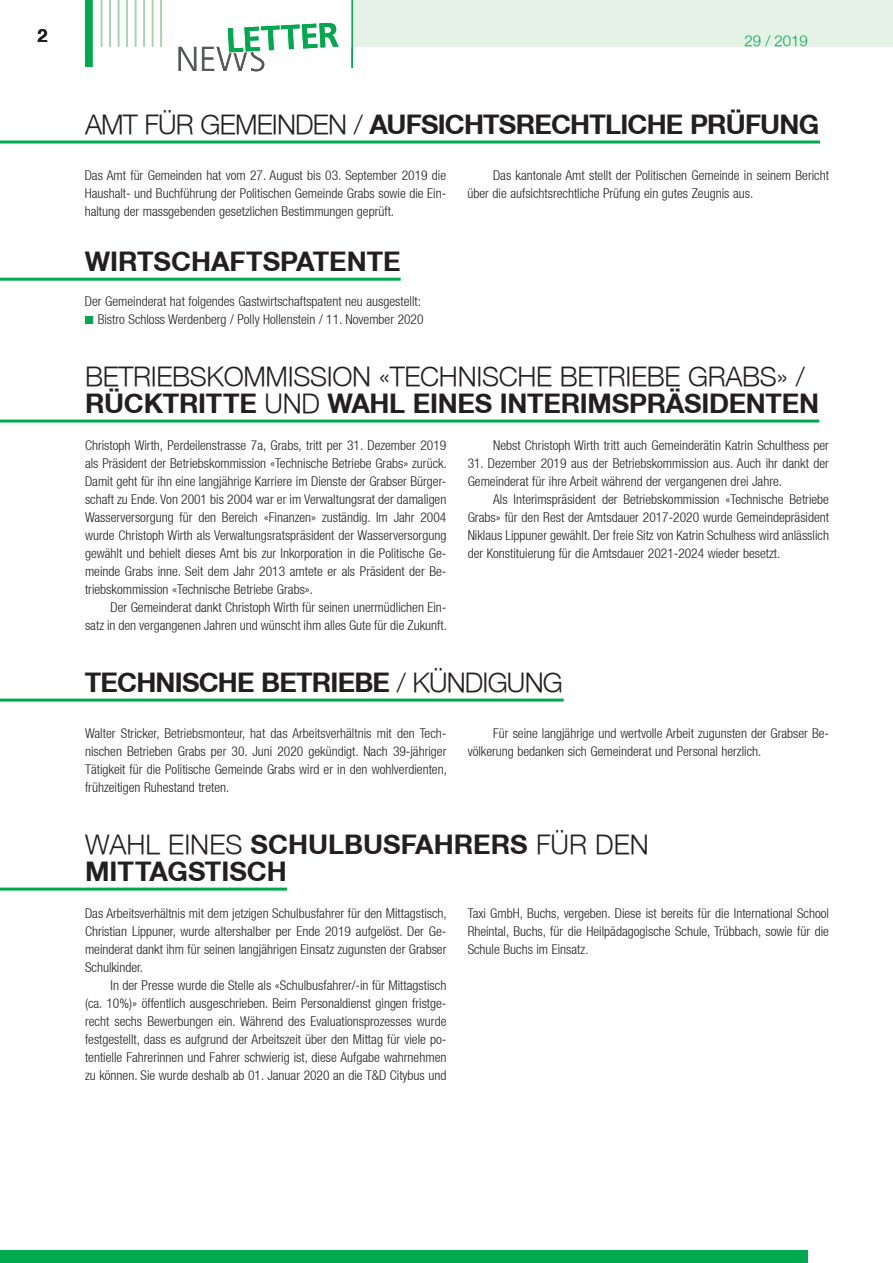
<style>
.page{position:relative;width:893px;height:1263px;background:#fff}
.page>*{position:absolute;margin:0;border:0;box-sizing:border-box;transform-origin:0 0}
.t1{font:300 27px "Helvetica Neue";letter-spacing:-.01em;color:#231f20}
.t2{font:700 27px "Helvetica Neue CE";letter-spacing:-.01em;color:#231f20}
.t3{font:700 27px "Helvetica Neue CE";letter-spacing:-.03em;color:#231f20}
.t4{font:700 18px "Helvetica Neue CE";color:#231f20}
.t5{font:300 15px "Helvetica Neue";color:#00a94e}
.t6{font:300 condensed 13.5px/18px "Helvetica Neue LT";color:#231f20;text-align:justify}
.s1{font-family:"Helvetica Neue";font-weight:300}
.s2{font-family:"Helvetica Neue CE";font-weight:700}
</style>
<div class="page">
<hr style="left:0;top:887px;width:287px;height:3px;background:#00a94e">
<hr style="left:0;top:419px;width:819px;height:3px;background:#00a94e">
<hr style="left:0;top:698px;width:564px;height:3px;background:#00a94e">
<hr style="left:0;top:278px;width:401px;height:3px;background:#00a94e">
<div style="left:85px;top:317px;width:7px;height:7px;background:#00a94e"></div>
<hr style="left:0;top:140px;width:820px;height:3px;background:#00a94e">
<div style="left:352px;top:0;width:541px;height:47px;background:#e5f3e7"></div>
<div style="left:85px;top:0;width:8px;height:67px;background:#00a94e"></div>
<hr style="left:101px;top:0;width:1px;height:47px;background:#a1d4ae">
<hr style="left:109px;top:0;width:2px;height:47px;background:#a1d4ae">
<hr style="left:118px;top:0;width:1px;height:47px;background:#a1d4ae">
<hr style="left:126px;top:0;width:2px;height:47px;background:#a1d4ae">
<hr style="left:135px;top:0;width:1px;height:47px;background:#a1d4ae">
<hr style="left:143px;top:0;width:2px;height:47px;background:#a1d4ae">
<hr style="left:152px;top:0;width:1px;height:47px;background:#a1d4ae">
<hr style="left:160px;top:0;width:2px;height:47px;background:#a1d4ae">
<hr style="left:351px;top:0;width:2px;height:68px;background:#00a94e">
<div style="left:0;top:1250px;width:808px;height:13px;background:#00a94e"></div>
<svg style="left:179px;top:47px;width:17px;height:24px"></svg>
<svg style="left:202px;top:23px;width:137px;height:48px"></svg>
<h2 class="t4" style="left:38px;top:25px;width:12px">2</h2>
<p class="t5" style="left:744px;top:32px;width:65px">29 / 2019</p>
<p class="t5" style="left:718px;top:32px;width:54px">Oktober</p>
<p class="t5" style="left:791px;top:32px;width:10px">0</p>
<h1 class="t3" style="left:85px;top:108px;width:736px"><span class="s1">AMT FÜR GEMEINDEN /</span> AUFSICHTSRECHTLICHE PRÜFUNG</h1>
<p class="t6" style="left:85px;top:166px;width:363px">Das Amt für Gemeinden hat vom 27. August bis 03. September 2019 die Haushalt- und Buchführung der Politischen Gemeinde Grabs sowie die Ein&shy;haltung der massgebenden gesetzlichen Bestimmungen geprüft.</p>
<p class="t6" style="left:467px;top:166px;width:363px;text-indent:26px">Das kantonale Amt stellt der Politischen Gemeinde in seinem Bericht über die aufsichtsrechtliche Prüfung ein gutes Zeugnis aus.</p>
<h1 class="t2" style="left:85px;top:245px;width:317px">WIRTSCHAFTSPATENTE</h1>
<p class="t6" style="left:85px;top:292px;width:340px;text-align:right">Der Gemeinderat hat folgendes Gastwirtschaftspatent neu ausgestellt:<br>Bistro Schloss Werdenberg / Polly Hollenstein / 11. November 2020</p>
<h1 class="t1" style="left:85px;top:360px;width:721px">BETRIEBSKOMMISSION «TECHNISCHE BETRIEBE GRABS» /</h1>
<h1 class="t2" style="left:85px;top:387px;width:735px">RÜCKTRITTE <span class="s1">UND</span> WAHL EINES INTERIMSPRÄSIDENTEN</h1>
<p class="t6" style="left:85px;top:436px;width:363px">Christoph Wirth, Perdeilenstrasse 7a, Grabs, tritt per 31. Dezember 2019 als Präsident der Betriebskommission «Technische Betriebe Grabs» zurück.<br>Damit geht für ihn eine langjährige Karriere im Dienste der Grabser Bürger&shy;schaft zu Ende. Von 2001 bis 2004 war er im Verwaltungsrat der damaligen Wasserversorgung für den Bereich «Finanzen» zuständig. Im Jahr 2004 wurde Christoph Wirth als Verwaltungsratspräsident der Wasserversorgung gewählt und behielt dieses Amt bis zur Inkorporation in die Politische Ge&shy;meinde Grabs inne. Seit dem Jahr 2013 amtete er als Präsident der Be&shy;triebskommission «Technische Betriebe Grabs».</p>
<p class="t6" style="left:85px;top:598px;width:363px;text-align:right">Der Gemeinderat dankt Christoph Wirth für seinen unermüdlichen Ein-<br>satz in den vergangenen Jahren und wünscht ihm alles Gute für die Zukunft.</p>
<p class="t6" style="left:493px;top:436px;width:337px">Nebst Christoph Wirth tritt auch Gemeinderätin Katrin Schulthess per</p>
<p class="t6" style="left:468px;top:454px;width:363px">31. Dezember 2019 aus der Betriebskommission aus. Auch ihr dankt der<br>Gemeinderat für ihre Arbeit während der vergangenen drei Jahre.</p>
<p class="t6" style="left:468px;top:490px;width:363px;text-indent:26px">Als Interimspräsident der Betriebskommission «Technische Betriebe Grabs» für den Rest der Amtsdauer 2017-2020 wurde Gemeindepräsident Niklaus Lippuner gewählt. Der freie Sitz von Katrin Schulhess wird anlässlich der Konstituierung für die Amtsdauer 2021-2024 wieder besetzt.</p>
<h1 class="t3" style="left:85px;top:666px;width:479px">TECHNISCHE BETRIEBE <span class="s1">/ KÜNDIGUNG</span></h1>
<p class="t6" style="left:85px;top:724px;width:363px">Walter Stricker, Betriebsmonteur, hat das Arbeitsverhältnis mit den Tech&shy;nischen Betrieben Grabs per 30. Juni 2020 gekündigt. Nach 39-jähriger Tätigkeit für die Politische Gemeinde Grabs wird er in den wohlverdienten, frühzeitigen Ruhestand treten.</p>
<p class="t6" style="left:468px;top:724px;width:363px;text-indent:26px">Für seine langjährige und wertvolle Arbeit zugunsten der Grabser Be&shy;völkerung bedanken sich Gemeinderat und Personal herzlich.</p>
<h1 class="t1" style="left:85px;top:828px;width:565px">WAHL EINES <span class="s2">SCHULBUSFAHRERS</span> FÜR DEN</h1>
<h1 class="t2" style="left:85px;top:855px;width:203px">MITTAGSTISCH</h1>
<p class="t6" style="left:85px;top:904px;width:363px">Das Arbeitsverhältnis mit dem jetzigen Schulbusfahrer für den Mittagstisch, Christian Lippuner, wurde altershalber per Ende 2019 aufgelöst. Der Ge&shy;meinderat dankt ihm für seinen langjährigen Einsatz zugunsten der Grabser Schulkinder.</p>
<p class="t6" style="left:85px;top:976px;width:363px;text-indent:26px">In der Presse wurde die Stelle als «Schulbusfahrer/-in für Mittagstisch (ca. 10%)» öffentlich ausgeschrieben. Beim Personaldienst gingen fristge&shy;recht sechs Bewerbungen ein. Während des Evaluationsprozesses wurde festgestellt, dass es aufgrund der Arbeitszeit über den Mittag für viele po&shy;tentielle Fahrerinnen und Fahrer schwierig ist, diese Aufgabe wahrnehmen zu können. Sie wurde deshalb ab 01. Januar 2020 an die T&amp;D Citybus und</p>
<p class="t6" style="left:468px;top:904px;width:363px">Taxi GmbH, Buchs, vergeben. Diese ist bereits für die International School Rheintal, Buchs, für die Heilpädagogische Schule, Trübbach, sowie für die Schule Buchs im Einsatz.</p>
</div>
